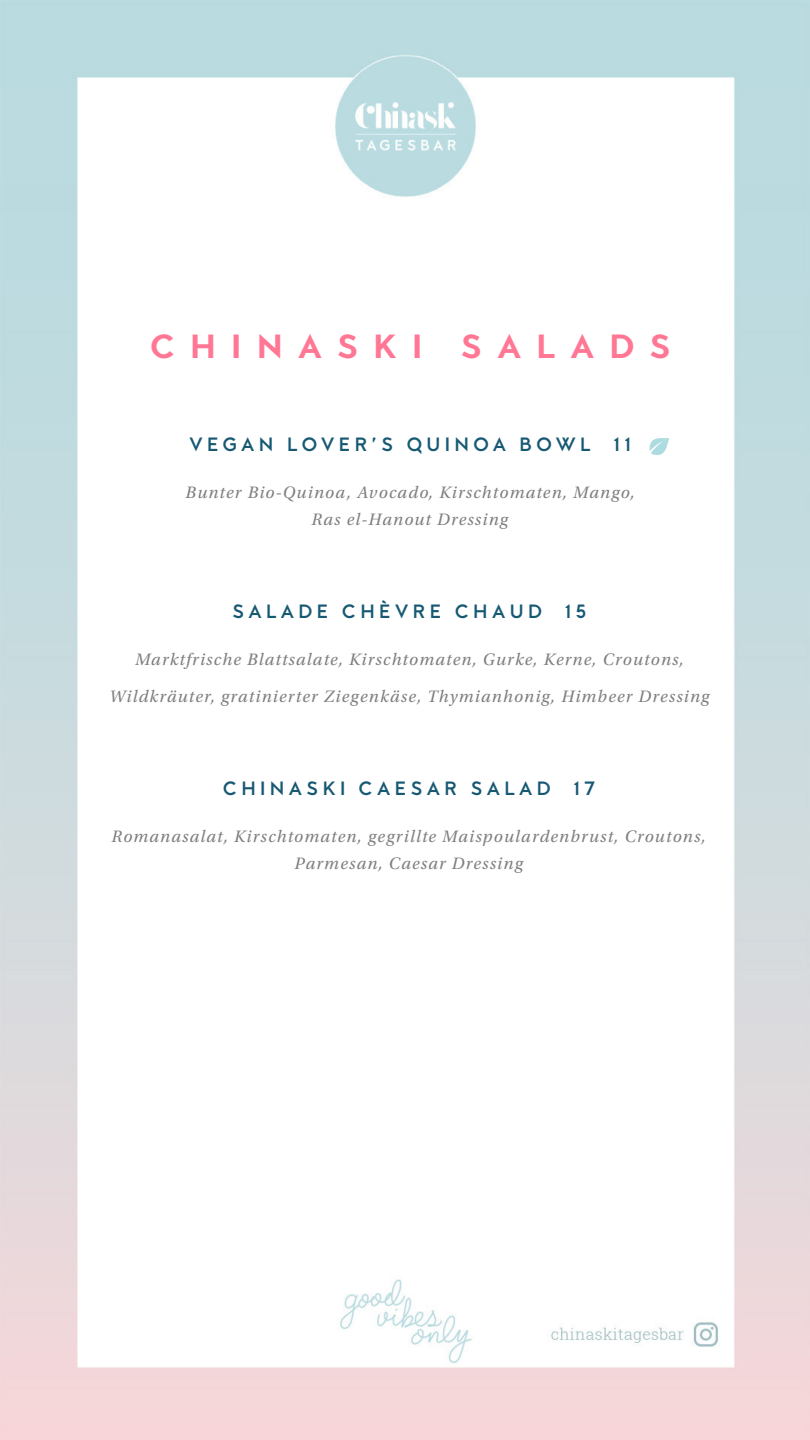
<style>
.page{position:relative;width:810px;height:1440px;background:#fff}
.page>*{position:absolute;margin:0;border:0;box-sizing:border-box;transform-origin:0 0}
.Menu_Item_Descriptio{font:900 33.75px "MTT Milano";letter-spacing:.45em;color:#ff7794}
.Menu_Item_Descriptio-2{font:700 19.35px "MTT Milano";letter-spacing:.225em;color:#175973}
.Menu_Item_Descriptio-3{font:italic 17.48px/27.2px "Utopia Std";letter-spacing:.07em;color:#7e7f7e;text-align:center}
</style>
<div class="page">
<img style="left:0;top:1px;width:810px;height:1439px">
<svg style="left:649px;top:436px;width:20px;height:20px"></svg>
<p class="Menu_Item_Descriptio" style="left:150px;top:327px;width:522px">CHINASKI SALADS</p>
<p class="Menu_Item_Descriptio-2" style="left:189px;top:433px;width:443px">VEGAN LOVER’S QUINOA BOWL 11</p>
<p class="Menu_Item_Descriptio-3" style="left:186px;top:479px;width:451px">Bunter Bio-Quinoa, Avocado, Kirschtomaten, Mango,<br>Ras el-Hanout Dressing</p>
<p class="Menu_Item_Descriptio-2" style="left:232px;top:601px;width:356px">SALADE CHÈVRE CHAUD 15</p>
<p class="Menu_Item_Descriptio-3" style="left:135px;top:646px;width:550px">Marktfrische Blattsalate, Kirschtomaten, Gurke, Kerne, Croutons,</p>
<p class="Menu_Item_Descriptio-3" style="left:110px;top:683px;width:601px">Wildkräuter, gratinierter Ziegenkäse, Thymianhonig, Himbeer Dressing</p>
<p class="Menu_Item_Descriptio-2" style="left:223px;top:777px;width:373px">CHINASKI CAESAR SALAD 17</p>
<p class="Menu_Item_Descriptio-3" style="left:112px;top:823px;width:596px">Romanasalat, Kirschtomaten, gegrillte Maispoulardenbrust, Croutons,<br>Parmesan, Caesar Dressing</p>
</div>
